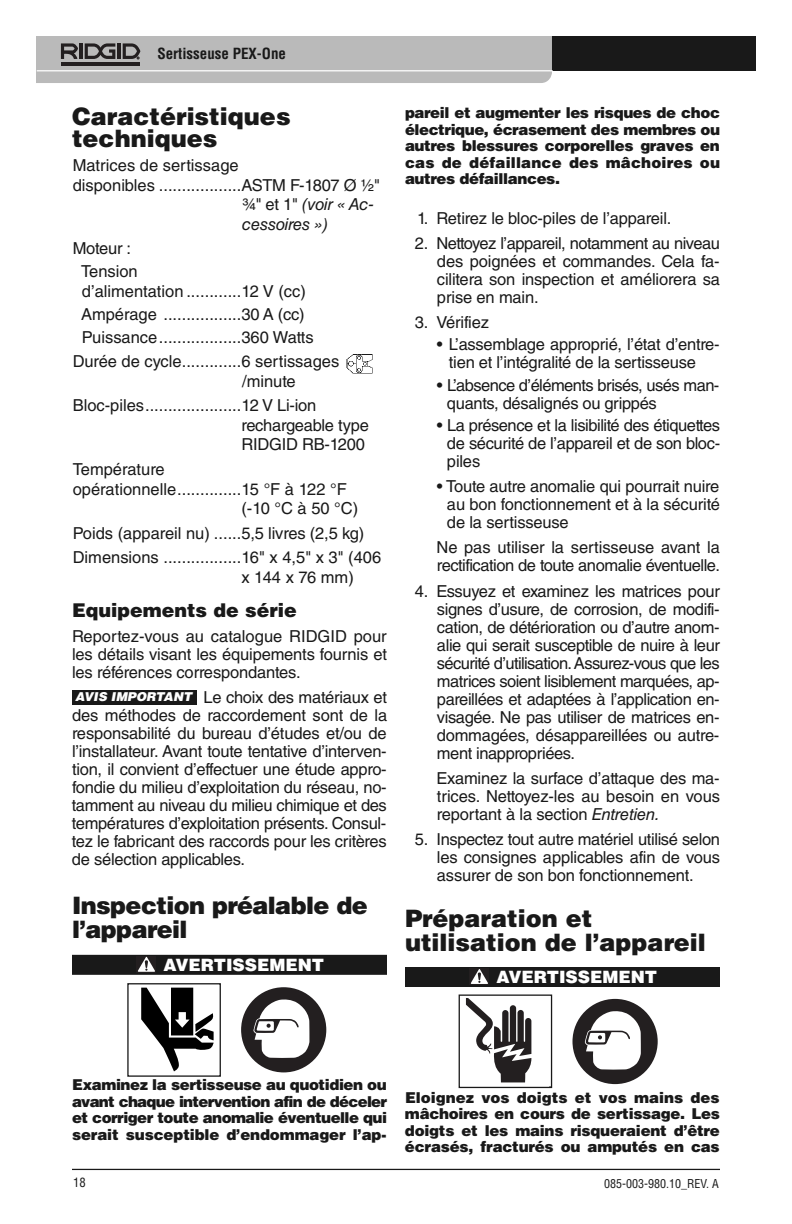
<style>
.page{position:relative;width:792px;height:1224px;background:#fff}
.page>*{position:absolute;margin:0;border:0;box-sizing:border-box;transform-origin:0 0}
.t1{font:900 24px/22px "Helvetica LT Std";color:#191919}
.t2{font:900 24px/24px "Helvetica LT Std";letter-spacing:-.025em;color:#191919}
.t3{font:900 19px "Helvetica LT Std";color:#191919}
.t4{font:900 17px "Helvetica LT Std";color:#fff}
.t5{font:16.4px/18px "Helvetica LT Std";letter-spacing:-.01em;color:#191919;text-align:justify}
.t6{font:16.4px/18px "Helvetica LT Std";letter-spacing:-.03em;color:#191919}
.t7{font:italic 16.4px "Helvetica LT Std";letter-spacing:-.015em;color:#191919}
.t8{font:900 15px/16.4px "Helvetica LT Std";letter-spacing:-.015em;color:#191919;text-align:justify}
.t9{font:700 condensed 15px "Helvetica LT Std";color:#191919}
.t10{font:condensed 12.6px "Helvetica LT Std";color:#191919}
.t11{font:italic 900 12.2px "Helvetica LT Std";color:#fff}
.t12{font:condensed 12px "Helvetica LT Std";color:#191919}
.s1{font-style:normal}
.s2{font-style:italic}
</style>
<div class="page">
<div style="left:72px;top:955px;width:315px;height:20px;background:#191919"></div>
<div style="left:137px;top:957px;width:19px;height:16px;background:#231f20"></div>
<svg style="left:138px;top:957px;width:17px;height:15px"></svg>
<div style="left:403px;top:37px;width:353px;height:34px;background:#191919"></div>
<hr style="left:37px;top:70px;width:516px;height:1px;background:#fff">
<svg style="left:36px;top:36px;width:516px;height:47px;background:#b6b5b5"></svg>
<hr style="left:72px;top:1169px;width:648px;height:1px;background:#191919">
<div style="left:405px;top:967px;width:315px;height:20px;background:#191919"></div>
<div style="left:470px;top:969px;width:19px;height:16px;background:#231f20"></div>
<svg style="left:471px;top:969px;width:17px;height:15px"></svg>
<svg style="left:241px;top:987px;width:85px;height:85px"></svg>
<svg style="left:141px;top:988px;width:73px;height:83px"></svg>
<div style="left:127px;top:983px;width:94px;height:94px;border:1px solid #191919"></div>
<svg style="left:466px;top:998px;width:65px;height:84px"></svg>
<div style="left:459px;top:994px;width:93px;height:94px;border:1px solid #191919"></div>
<svg style="left:572px;top:999px;width:86px;height:85px"></svg>
<img style="left:346px;top:354px;width:27px;height:20px">
<div style="left:72px;top:690px;width:125px;height:15px;background:#191919"></div>
<p class="t9" style="left:157px;top:48px;width:130px">Sertisseuse PEX-One</p>
<h1 class="t1" style="left:72px;top:107px;width:220px">Caractéristiques techniques</h1>
<p class="t5" style="left:73px;top:158px;width:167px">Matrices de sertissage</p>
<p class="t5" style="left:73px;top:177px;width:309px">disponibles ..................ASTM F-1807 Ø ½"</p>
<p class="t7" style="left:242px;top:198px;width:133px"><span class="s1">¾" et 1"</span> (voir « Ac-</p>
<p class="t7" style="left:242px;top:218px;width:87px">cessoires »)</p>
<p class="t5" style="left:73px;top:238px;width:67px;line-height:23.2px;text-align:center">Moteur :<br>Tension</p>
<p class="t5" style="left:82px;top:284px;width:226px">d’alimentation ............12 V (cc)</p>
<p class="t5" style="left:81px;top:307px;width:225px">Ampérage .................30 A (cc)</p>
<p class="t5" style="left:82px;top:330px;width:233px">Puissance..................360 Watts</p>
<p class="t5" style="left:73px;top:354px;width:268px">Durée de cycle.............6 sertissages</p>
<p class="t5" style="left:73px;top:370px;width:245px;line-height:24.6px;text-indent:169px">/minute<br>Bloc-piles.....................12 V Li-ion</p>
<p class="t5" style="left:241px;top:417px;width:129px;line-height:19.6px">rechargeable type<br>RIDGID RB-1200</p>
<p class="t5" style="left:73px;top:462px;width:93px">Température</p>
<p class="t5" style="left:73px;top:481px;width:276px">opérationnelle..............15 °F à 122 °F</p>
<p class="t5" style="left:241px;top:501px;width:118px">(-10 °C à 50 °C)</p>
<p class="t5" style="left:73px;top:522px;width:310px;line-height:24.6px">Poids (appareil nu) ......5,5 livres (2,5 kg)<br>Dimensions .................16" x 4,5" x 3" (406</p>
<p class="t5" style="left:241px;top:569px;width:114px">x 144 x 76 mm)</p>
<p class="t3" style="left:72px;top:603px;width:226px">Equipements de série</p>
<p class="t5" style="left:72px;top:629px;width:316px">Reportez-vous au catalogue RIDGID pour les détails visant les équipements fournis et les références correspondantes.</p>
<p class="t5" style="left:72px;top:690px;width:317px;text-indent:132px">Le choix des matériaux et des méthodes de raccordement sont de la responsabilité du bureau d’études et/ou de l’installateur. Avant toute tentative d’interven&shy;tion, il convient d’effectuer une étude appro&shy;fondie du milieu d’exploitation du réseau, no&shy;tamment au niveau du milieu chimique et des températures d’exploitation présents. Consul&shy;tez le fabricant des raccords pour les critères de sélection applicables.</p>
<h1 class="t2" style="left:72px;top:896px;width:297px">Inspection préalable de l’appareil</h1>
<p class="t4" style="left:163px;top:959px;width:162px">AVERTISSEMENT</p>
<p class="t11" style="left:75px;top:693px;width:118px">AVIS IMPORTANT</p>
<p class="t8" style="left:405px;top:106px;width:317px">pareil et augmenter les risques de choc électrique, écrasement des membres ou autres blessures corporelles graves en cas de défaillance des mâchoires ou autres défaillances.</p>
<p class="t5" style="left:417px;top:210px;width:256px">1. Retirez le bloc-piles de l’appareil.</p>
<p class="t5" style="left:437px;top:236px;width:284px;text-indent:-22px">2. Nettoyez l’appareil, notamment au niveau des poignées et commandes. Cela fa&shy;cilitera son inspection et améliorera sa prise en main.</p>
<p class="t5" style="left:415px;top:315px;width:76px">3. Vérifiez</p>
<p class="t5" style="left:449px;top:337px;width:272px;text-indent:-12px">• L’assemblage approprié, l’état d’entre&shy;tien et l’intégralité de la sertisseuse</p>
<p class="t6" style="left:447px;top:378px;width:274px;text-indent:-10px">• L’absence d’éléments brisés, usés man&shy;quants, désalignés ou grippés</p>
<p class="t5" style="left:447px;top:418px;width:275px;text-indent:-10px">• La présence et la lisibilité des étiquettes de sécurité de l’appareil et de son bloc&shy;piles</p>
<p class="t5" style="left:447px;top:479px;width:275px;text-indent:-10px">• Toute autre anomalie qui pourrait nuire au bon fonctionnement et à la sécurité de la sertisseuse</p>
<p class="t6" style="left:437px;top:540px;width:285px">Ne pas utiliser la sertisseuse avant la rectification de toute anomalie éventuelle.</p>
<p class="t5" style="left:437px;top:583px;width:285px;text-indent:-22px">4. Essuyez et examinez les matrices pour signes d’usure, de corrosion, de modifi&shy;cation, de détérioration ou d’autre anom&shy;alie qui serait susceptible de nuire à leur sécurité d’utilisation. Assurez-vous que les matrices soient lisiblement marquées, ap&shy;pareillées et adaptées à l’application en&shy;visagée. Ne pas utiliser de matrices en&shy;dommagées, désappareillées ou autre - ment inappropriées.</p>
<p class="t5" style="left:436px;top:771px;width:285px">Examinez la surface d’attaque des ma&shy;trices. Nettoyez-les au besoin en vous reportant à la section <span class="s2">Entretien.</span></p>
<p class="t5" style="left:437px;top:832px;width:285px;text-indent:-22px">5. Inspectez tout autre matériel utilisé selon les consignes applicables afin de vous assurer de son bon fonctionnement.</p>
<h1 class="t1" style="left:405px;top:908px;width:302px;line-height:24px">Préparation et utilisation de l’appareil</h1>
<p class="t4" style="left:496px;top:971px;width:162px">AVERTISSEMENT</p>
<p class="t8" style="left:72px;top:1078px;width:317px">Examinez la sertisseuse au quotidien ou avant chaque intervention afin de déceler et corriger toute anomalie éventuelle qui serait susceptible d’endommager l’ap-</p>
<p class="t8" style="left:405px;top:1090px;width:317px">Eloignez vos doigts et vos mains des mâchoires en cours de sertissage. Les doigts et les mains risqueraient d’être écrasés, fracturés ou amputés en cas</p>
<p class="t10" style="left:73px;top:1178px;width:14px">18</p>
<p class="t12" style="left:604px;top:1179px;width:116px">085-003-980.10_REV. A</p>
</div>
